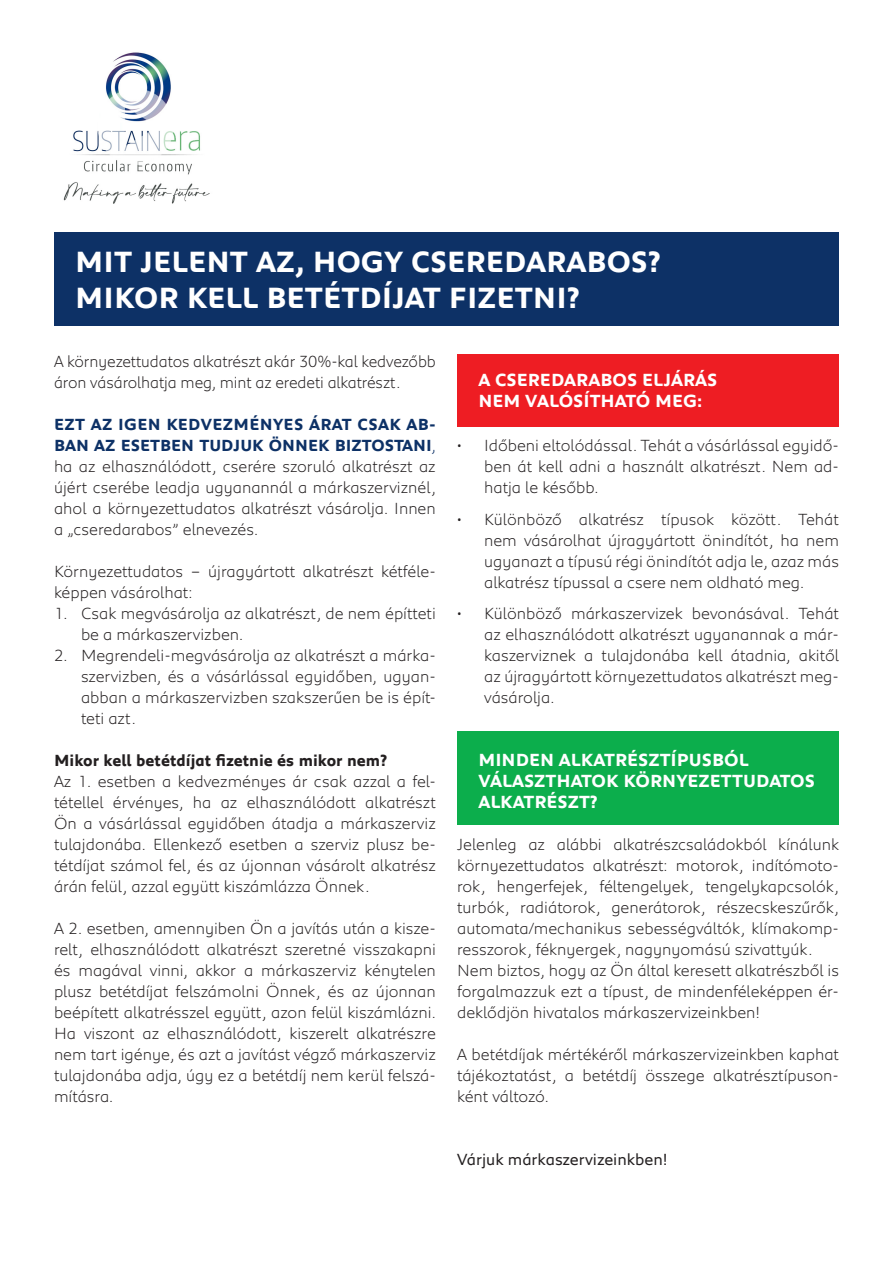
<style>
.page{position:relative;width:893px;height:1263px;background:#fff}
.page>*{position:absolute;margin:0;border:0;box-sizing:border-box;transform-origin:0 0}
.t1{font:700 30px/36px "Peugeot";color:#fff}
.t2{font:700 18px/21px "Peugeot";color:#fff}
.t3{font:300 16.5px/21px "Peugeot";color:#231f20;text-align:justify}
.t4{font:700 16.5px "Peugeot";color:#231f20}
.t5{font:16.5px "Peugeot";color:#231f20}
.s1{font-weight:700;color:#0d3166}
.s2{color:#0d3166}
</style>
<div class="page">
<div style="left:457px;top:354px;width:382px;height:72px;background:#ee1d23"></div>
<div style="left:457px;top:731px;width:382px;height:94px;background:#0cae4c"></div>
<div style="left:54px;top:232px;width:785px;height:93px;background:#0d3166"></div>
<img style="left:63px;top:52px;width:147px;height:152px">
<p class="t1" style="left:75px;top:242px;width:587px">MIT JELENT AZ, HOGY CSEREDARABOS?<br>MIKOR KELL BETÉTDÍJAT FIZETNI?</p>
<p class="t3" style="left:54px;top:350px;width:383px">A környezettudatos alkatrészt akár 30%-kal kedvezőbb áron vásárolhatja meg, mint az eredeti alkatrészt.</p>
<p class="t3" style="left:54px;top:413px;width:383px"><span class="s1">EZT AZ IGEN KEDVEZMÉNYES ÁRAT CSAK AB-BAN AZ ESETBEN TUDJUK ÖNNEK BIZTOSTANI</span><span class="s2">, </span>ha az elhasználódott, cserére szoruló alkatrészt az újért cserébe leadja ugyanannál a márkaszerviznél, ahol a környezettudatos alkatrészt vásárolja. Innen a „cseredarabos” elnevezés.</p>
<p class="t3" style="left:54px;top:560px;width:383px">Környezettudatos – újragyártott alkatrészt kétféle&shy;képpen vásárolhat:</p>
<p class="t3" style="left:81px;top:602px;width:356px;text-indent:-27px">1. Csak megvásárolja az alkatrészt, de nem építteti be a márkaszervizben.</p>
<p class="t3" style="left:81px;top:644px;width:356px;text-indent:-27px">2. Megrendeli-megvásárolja az alkatrészt a márka&shy;szervizben, és a vásárlással egyidőben, ugyan&shy;abban a márkaszervizben szakszerűen be is épít&shy;teti azt.</p>
<p class="t4" style="left:54px;top:749px;width:335px">Mikor kell betétdíjat fizetnie és mikor nem?</p>
<p class="t3" style="left:54px;top:770px;width:383px">Az 1. esetben a kedvezményes ár csak azzal a fel&shy;tétellel érvényes, ha az elhasználódott alkatrészt Ön a vásárlással egyidőben átadja a márkaszerviz tulajdonába. Ellenkező esetben a szerviz plusz be&shy;tétdíjat számol fel, és az újonnan vásárolt alkatrész árán felül, azzal együtt kiszámlázza Önnek.</p>
<p class="t3" style="left:54px;top:917px;width:383px">A 2. esetben, amennyiben Ön a javítás után a kisze&shy;relt, elhasználódott alkatrészt szeretné visszakapni és magával vinni, akkor a márkaszerviz kénytelen plusz betétdíjat felszámolni Önnek, és az újonnan beépített alkatrésszel együtt, azon felül kiszámlázni.<br>Ha viszont az elhasználódott, kiszerelt alkatrészre nem tart igénye, és azt a javítást végző márkaszerviz tulajdonába adja, úgy ez a betétdíj nem kerül felszá&shy;mításra.</p>
<p class="t2" style="left:478px;top:369px;width:241px">A CSEREDARABOS ELJÁRÁS<br>NEM VALÓSÍTHATÓ MEG:</p>
<p class="t3" style="left:484px;top:434px;width:356px;text-indent:-27px">• Időbeni eltolódással. Tehát a vásárlással egyidő&shy;ben át kell adni a használt alkatrészt. Nem ad&shy;hatja le később.</p>
<p class="t3" style="left:484px;top:507px;width:356px;text-indent:-27px">• Különböző alkatrész típusok között. Tehát nem vásárolhat újragyártott önindítót, ha nem ugyanazt a típusú régi önindítót adja le, azaz más alkatrész típussal a csere nem oldható meg.</p>
<p class="t3" style="left:484px;top:602px;width:356px;text-indent:-27px">• Különböző márkaszervizek bevonásával. Tehát az elhasználódott alkatrészt ugyanannak a már&shy;kaszerviznek a tulajdonába kell átadnia, akitől az újragyártott környezettudatos alkatrészt meg&shy;vásárolja.</p>
<p class="t2" style="left:478px;top:749px;width:338px">MINDEN ALKATRÉSZTÍPUSBÓL<br>VÁLASZTHATOK KÖRNYEZETTUDATOS<br>ALKATRÉSZT?</p>
<p class="t3" style="left:457px;top:833px;width:383px">Jelenleg az alábbi alkatrészcsaládokból kínálunk környezettudatos alkatrészt: motorok, indítómoto&shy;rok, hengerfejek, féltengelyek, tengelykapcsolók, turbók, radiátorok, generátorok, részecskeszűrők, automata/mechanikus sebességváltók, klímakomp&shy;resszorok, féknyergek, nagynyomású szivattyúk.</p>
<p class="t3" style="left:457px;top:959px;width:383px">Nem biztos, hogy az Ön által keresett alkatrészből is forgalmazzuk ezt a típust, de mindenféleképpen ér&shy;deklődjön hivatalos márkaszervizeinkben!</p>
<p class="t3" style="left:457px;top:1043px;width:383px">A betétdíjak mértékéről márkaszervizeinkben kaphat tájékoztatást, a betétdíj összege alkatrésztípuson&shy;ként változó.</p>
<p class="t5" style="left:457px;top:1148px;width:212px">Várjuk márkaszervizeinkben!</p>
</div>
